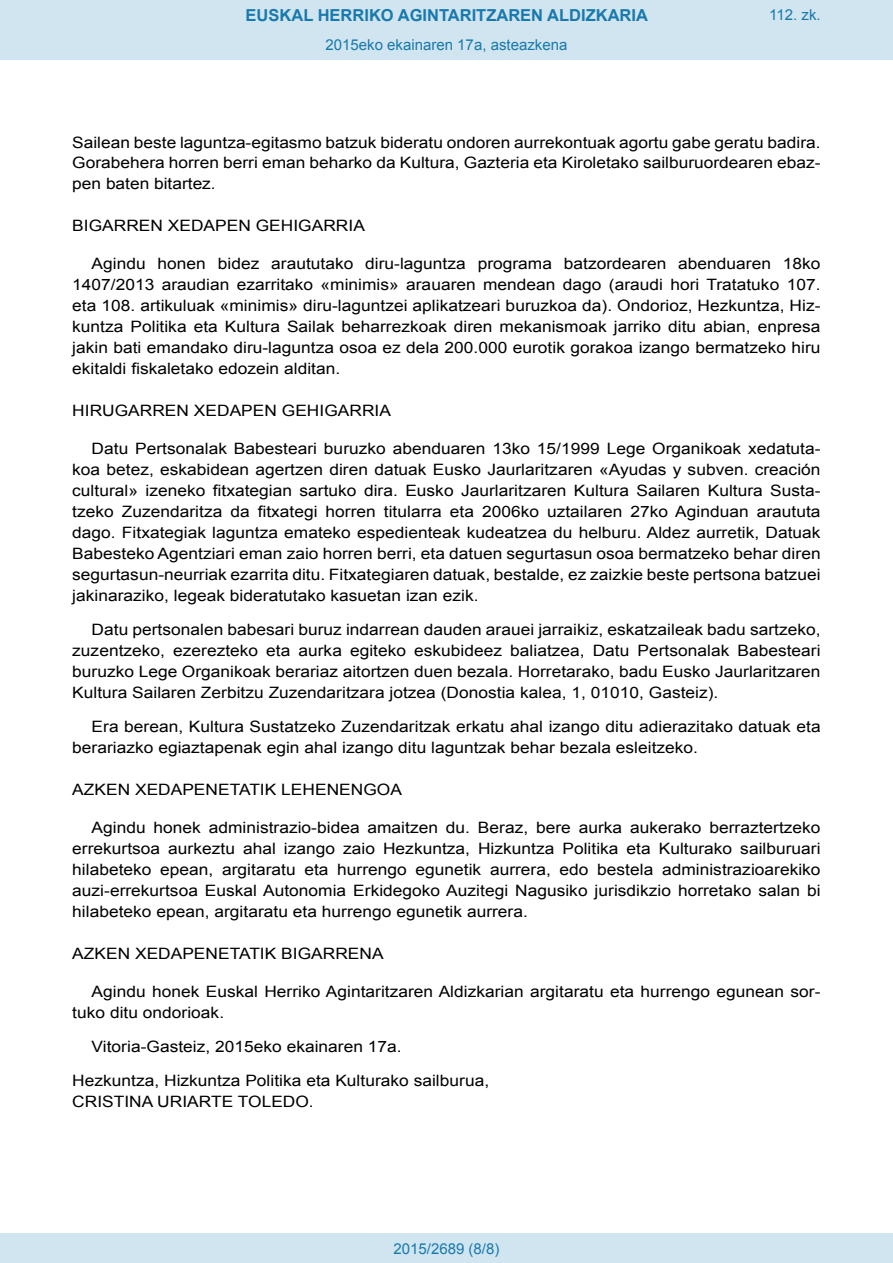
<style>
.page{position:relative;width:893px;height:1263px;background:#fff}
.page>*{position:absolute;margin:0;border:0;box-sizing:border-box;transform-origin:0 0}
.t1{font:700 16.5px "Arial";color:#1879ad}
.BOPVDetalle{font:15.6px/21px "Arial";color:#000;text-align:justify;scale:1.11 1}
.BOPVDisposicion{font:15.6px "Arial";color:#000;scale:1.11 1}
.BOPVFirmaPuesto{font:15.6px "Arial";color:#000;scale:1.11 1}
.BOPVFirmaLugFec{font:15.6px "Arial";color:#000;scale:1.11 1}
.BOPVFirmaNombre{font:15.6px "Arial";color:#000;scale:1.11 1}
.Paginacion_Centro{font:15px "Arial";color:#1879ad}
</style>
<div class="page">
<div style="left:0;top:0;width:893px;height:60px;background:#d0e5f0"></div>
<div style="left:0;top:1233px;width:893px;height:30px;background:#d0e5f0"></div>
<p class="t1" style="left:246px;top:4px;width:404px">EUSKAL HERRIKO AGINTARITZAREN ALDIZKARIA</p>
<p class="Paginacion_Centro" style="left:326px;top:35px;width:243px">2015eko ekainaren 17a, asteazkena</p>
<p class="Paginacion_Centro" style="left:769px;top:5px;width:53px">112. zk.</p>
<p class="BOPVDetalle" style="left:72px;top:133px;width:676px;line-height:20.2px">Sailean beste laguntza-egitasmo batzuk bideratu ondoren aurrekontuak agortu gabe geratu badira.<br>Gorabehera horren berri eman beharko da Kultura, Gazteria eta Kiroletako sailburuordearen ebaz&shy;pen baten bitartez.</p>
<p class="BOPVDisposicion" style="left:72px;top:215px;width:265px">BIGARREN XEDAPEN GEHIGARRIA</p>
<p class="BOPVDetalle" style="left:72px;top:253px;width:676px;text-indent:19px">Agindu honen bidez araututako diru-laguntza programa batzordearen abenduaren 18ko 1407/2013 araudian ezarritako «minimis» arauaren mendean dago (araudi hori Tratatuko 107. eta 108. artikuluak «minimis» diru-laguntzei aplikatzeari buruzkoa da). Ondorioz, Hezkuntza, Hiz&shy;kuntza Politika eta Kultura Sailak beharrezkoak diren mekanismoak jarriko ditu abian, enpresa jakin bati emandako diru-laguntza osoa ez dela 200.000 eurotik gorakoa izango bermatzeko hiru ekitaldi fiskaletako edozein alditan.</p>
<p class="BOPVDisposicion" style="left:72px;top:400px;width:289px">HIRUGARREN XEDAPEN GEHIGARRIA</p>
<p class="BOPVDetalle" style="left:72px;top:438px;width:676px;text-indent:19px">Datu Pertsonalak Babesteari buruzko abenduaren 13ko 15/1999 Lege Organikoak xedatuta&shy;koa betez, eskabidean agertzen diren datuak Eusko Jaurlaritzaren «Ayudas y subven. creación cultural» izeneko fitxategian sartuko dira. Eusko Jaurlaritzaren Kultura Sailaren Kultura Susta&shy;tzeko Zuzendaritza da fitxategi horren titularra eta 2006ko uztailaren 27ko Aginduan araututa dago. Fitxategiak laguntza emateko espedienteak kudeatzea du helburu. Aldez aurretik, Datuak Babesteko Agentziari eman zaio horren berri, eta datuen segurtasun osoa bermatzeko behar diren segurtasun-neurriak ezarrita ditu. Fitxategiaren datuak, bestalde, ez zaizkie beste pertsona batzuei jakinaraziko, legeak bideratutako kasuetan izan ezik.</p>
<p class="BOPVDetalle" style="left:72px;top:619px;width:676px;text-indent:19px">Datu pertsonalen babesari buruz indarrean dauden arauei jarraikiz, eskatzaileak badu sartzeko, zuzentzeko, ezerezteko eta aurka egiteko eskubideez baliatzea, Datu Pertsonalak Babesteari buruzko Lege Organikoak berariaz aitortzen duen bezala. Horretarako, badu Eusko Jaurlaritzaren Kultura Sailaren Zerbitzu Zuzendaritzara jotzea (Donostia kalea, 1, 01010, Gasteiz).</p>
<p class="BOPVDetalle" style="left:72px;top:716px;width:676px;text-indent:19px">Era berean, Kultura Sustatzeko Zuzendaritzak erkatu ahal izango ditu adierazitako datuak eta berariazko egiaztapenak egin ahal izango ditu laguntzak behar bezala esleitzeko.</p>
<p class="BOPVDisposicion" style="left:72px;top:779px;width:298px">AZKEN XEDAPENETATIK LEHENENGOA</p>
<p class="BOPVDetalle" style="left:72px;top:817px;width:676px;text-indent:19px">Agindu honek administrazio-bidea amaitzen du. Beraz, bere aurka aukerako berraztertzeko errekurtsoa aurkeztu ahal izango zaio Hezkuntza, Hizkuntza Politika eta Kulturako sailburuari hilabeteko epean, argitaratu eta hurrengo egunetik aurrera, edo bestela administrazioarekiko auzi-errekurtsoa Euskal Autonomia Erkidegoko Auzitegi Nagusiko jurisdikzio horretako salan bi hilabeteko epean, argitaratu eta hurrengo egunetik aurrera.</p>
<p class="BOPVDisposicion" style="left:72px;top:943px;width:282px">AZKEN XEDAPENETATIK BIGARRENA</p>
<p class="BOPVDetalle" style="left:72px;top:981px;width:676px;text-indent:19px">Agindu honek Euskal Herriko Agintaritzaren Aldizkarian argitaratu eta hurrengo egunean sor&shy;tuko ditu ondorioak.</p>
<p class="BOPVFirmaLugFec" style="left:92px;top:1036px;width:281px">Vitoria-Gasteiz, 2015eko ekainaren 17a.</p>
<p class="BOPVFirmaPuesto" style="left:72px;top:1070px;width:377px">Hezkuntza, Hizkuntza Politika eta Kulturako sailburua,</p>
<p class="BOPVFirmaNombre" style="left:72px;top:1091px;width:219px">CRISTINA URIARTE TOLEDO.</p>
<p class="Paginacion_Centro" style="left:393px;top:1238px;width:107px">2015/2689 (8/8)</p>
</div>
